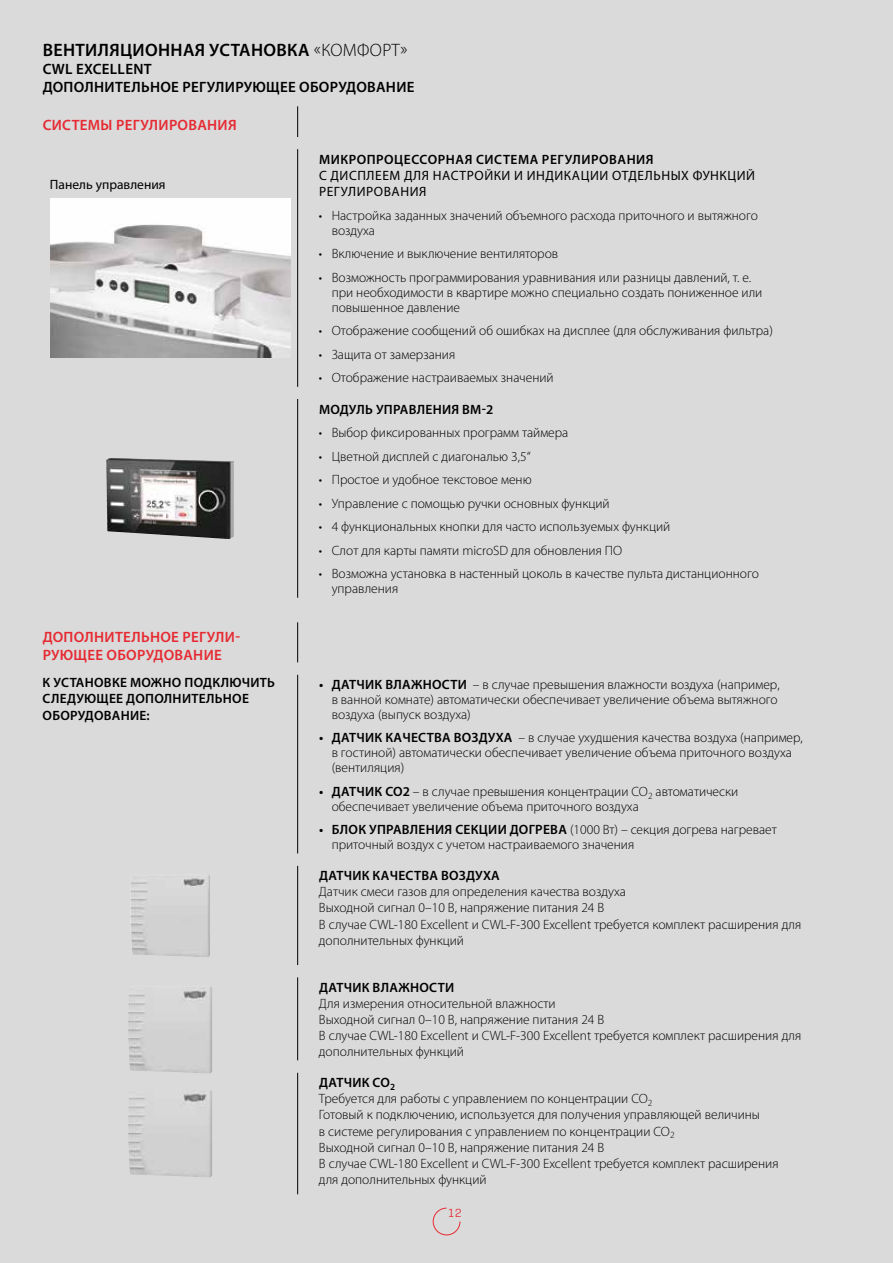
<style>
.page{position:relative;width:893px;height:1263px;background:#dadada}
.page>*{position:absolute;margin:0;border:0;box-sizing:border-box;transform-origin:0 0}
.t1{font:600 18px "Myriad Pro";letter-spacing:.02em;color:#000}
.t2{font:600 15px/18px "Myriad Pro";letter-spacing:.02em;color:#e62a32}
.t3{font:600 15px/18px "Myriad Pro";letter-spacing:.02em;color:#000}
.t4{font:300 13.5px/16.2px "Myriad Pro";color:#000}
.t5{font:600 13.5px/16.2px "Myriad Pro";letter-spacing:.02em;color:#000}
.t6{font:13.5px/16.2px "Myriad Pro";letter-spacing:.04em;color:#000}
.t7{font:600 13.5px "Myriad Pro";letter-spacing:.04em;color:#000}
.t8{font:13.5px "Myriad Pro";color:#000}
.t9{font:300 12px "Center";color:#e62a32}
.s1{font-weight:300}
.s2{font-weight:600}
</style>
<div class="page">
<svg style="left:432px;top:1207px;width:29px;height:29px"></svg>
<hr style="left:297px;top:106px;width:1px;height:31px;background:#000">
<hr style="left:297px;top:149px;width:1px;height:238px;background:#000">
<hr style="left:297px;top:622px;width:1px;height:41px;background:#000">
<hr style="left:297px;top:675px;width:1px;height:179px;background:#000">
<hr style="left:297px;top:399px;width:1px;height:199px;background:#000">
<hr style="left:297px;top:866px;width:1px;height:99px;background:#000">
<hr style="left:297px;top:977px;width:1px;height:83px;background:#000">
<hr style="left:297px;top:1072px;width:1px;height:122px;background:#000">
<img style="left:50px;top:198px;width:240px;height:159px">
<img style="left:106px;top:458px;width:123px;height:81px">
<img style="left:130px;top:875px;width:80px;height:82px">
<img style="left:128px;top:987px;width:84px;height:86px">
<img style="left:128px;top:1091px;width:84px;height:86px">
<h1 class="t1" style="left:43px;top:39px;width:366px">ВЕНТИЛЯЦИОННАЯ УСТАНОВКА <span class="s1">«КОМФОРТ»</span></h1>
<p class="t3" style="left:43px;top:60px;width:373px">CWL EXCELLENT<br>ДОПОЛНИТЕЛЬНОЕ РЕГУЛИРУЮЩЕЕ ОБОРУДОВАНИЕ</p>
<p class="t2" style="left:43px;top:116px;width:195px">СИСТЕМЫ РЕГУЛИРОВАНИЯ</p>
<p class="t8" style="left:50px;top:176px;width:117px">Панель управления</p>
<p class="t7" style="left:319px;top:151px;width:336px">МИКРОПРОЦЕССОРНАЯ СИСТЕМА РЕГУЛИРОВАНИЯ</p>
<p class="t6" style="left:319px;top:167px;width:438px">С ДИСПЛЕЕМ ДЛЯ НАСТРОЙКИ И ИНДИКАЦИИ ОТДЕЛЬНЫХ ФУНКЦИЙ<br>РЕГУЛИРОВАНИЯ</p>
<p class="t4" style="left:332px;top:208px;width:428px;line-height:15px;text-indent:-13px">• Настройка заданных значений объемного расхода приточного и вытяжного воздуха</p>
<p class="t4" style="left:319px;top:246px;width:241px">• Включение и выключение вентиляторов</p>
<p class="t4" style="left:332px;top:270px;width:432px;line-height:15px;text-indent:-13px">• Возможность программирования уравнивания или разницы давлений, т. е. при необходимости в квартире можно специально создать пониженное или повышенное давление</p>
<p class="t4" style="left:319px;top:323px;width:456px">• Отображение сообщений об ошибках на дисплее (для обслуживания фильтра)</p>
<p class="t4" style="left:319px;top:346px;width:138px">• Защита от замерзания</p>
<p class="t4" style="left:319px;top:370px;width:236px">• Отображение настраиваемых значений</p>
<p class="t5" style="left:319px;top:401px;width:176px">МОДУЛЬ УПРАВЛЕНИЯ BM-2</p>
<p class="t4" style="left:319px;top:425px;width:251px">• Выбор фиксированных программ таймера</p>
<p class="t4" style="left:319px;top:448px;width:213px">• Цветной дисплей с диагональю 3,5“</p>
<p class="t4" style="left:319px;top:472px;width:214px">• Простое и удобное текстовое меню</p>
<p class="t4" style="left:319px;top:495px;width:292px">• Управление с помощью ручки основных функций</p>
<p class="t4" style="left:319px;top:519px;width:353px">• 4 функциональных кнопки для часто используемых функций</p>
<p class="t4" style="left:319px;top:542px;width:305px">• Слот для карты памяти microSD для обновления ПО</p>
<p class="t4" style="left:332px;top:566px;width:429px;line-height:15px;text-indent:-13px">• Возможна установка в настенный цоколь в качестве пульта дистанционного управления</p>
<p class="t2" style="left:43px;top:628px;width:199px">ДОПОЛНИТЕЛЬНОЕ РЕГУЛИ-<br>РУЮЩЕЕ ОБОРУДОВАНИЕ</p>
<p class="t5" style="left:43px;top:674px;width:234px">К УСТАНОВКЕ МОЖНО ПОДКЛЮЧИТЬ<br>СЛЕДУЮЩЕЕ ДОПОЛНИТЕЛЬНОЕ<br>ОБОРУДОВАНИЕ:</p>
<p class="t4" style="left:332px;top:677px;width:450px;line-height:15px;text-indent:-13px"><span class="s2">• ДАТЧИК ВЛАЖНОСТИ</span> – в случае превышения влажности воздуха (например, в ванной комнате) автоматически обеспечивает увеличение объема вытяжного воздуха (выпуск воздуха)</p>
<p class="t4" style="left:332px;top:731px;width:473px;line-height:15px;text-indent:-13px"><span class="s2">• ДАТЧИК КАЧЕСТВА ВОЗДУХА</span> – в случае ухудшения качества воздуха (например, в гостиной) автоматически обеспечивает увеличение объема приточного воздуха (вентиляция)</p>
<p class="t4" style="left:332px;top:784px;width:408px;line-height:15px;text-indent:-13px"><span class="s2">• ДАТЧИК CO2</span> – в случае превышения концентрации CO<sub>2</sub> автоматически обеспечивает увеличение объема приточного воздуха</p>
<p class="t4" style="left:332px;top:823px;width:447px;line-height:15px;text-indent:-13px"><span class="s2">• БЛОК УПРАВЛЕНИЯ СЕКЦИИ ДОГРЕВА</span> (1000 Вт) – секция догрева нагревает приточный воздух с учетом настраиваемого значения</p>
<p class="t5" style="left:319px;top:867px;width:182px">ДАТЧИК КАЧЕСТВА ВОЗДУХА</p>
<p class="t4" style="left:319px;top:884px;width:484px">Датчик смеси газов для определения качества воздуха<br>Выходной сигнал 0–10 В, напряжение питания 24 В<br>В случае CWL-180 Excellent и CWL-F-300 Excellent требуется комплект расширения для дополнительных функций</p>
<p class="t5" style="left:319px;top:978px;width:137px">ДАТЧИК ВЛАЖНОСТИ</p>
<p class="t4" style="left:319px;top:995px;width:484px">Для измерения относительной влажности<br>Выходной сигнал 0–10 В, напряжение питания 24 В<br>В случае CWL-180 Excellent и CWL-F-300 Excellent требуется комплект расширения для дополнительных функций</p>
<p class="t4" style="left:319px;top:1074px;width:461px"><span class="s2">ДАТЧИК CO</span><sub>2<br></sub>Требуется для работы с управлением по концентрации CO<sub>2<br></sub>Готовый к подключению, используется для получения управляющей величины<br>в системе регулирования с управлением по концентрации CO<sub>2<br></sub>Выходной сигнал 0–10 В, напряжение питания 24 В<br>В случае CWL-180 Excellent и CWL-F-300 Excellent требуется комплект расширения для дополнительных функций</p>
<p class="t9" style="left:449px;top:1206px;width:15px">12</p>
</div>
